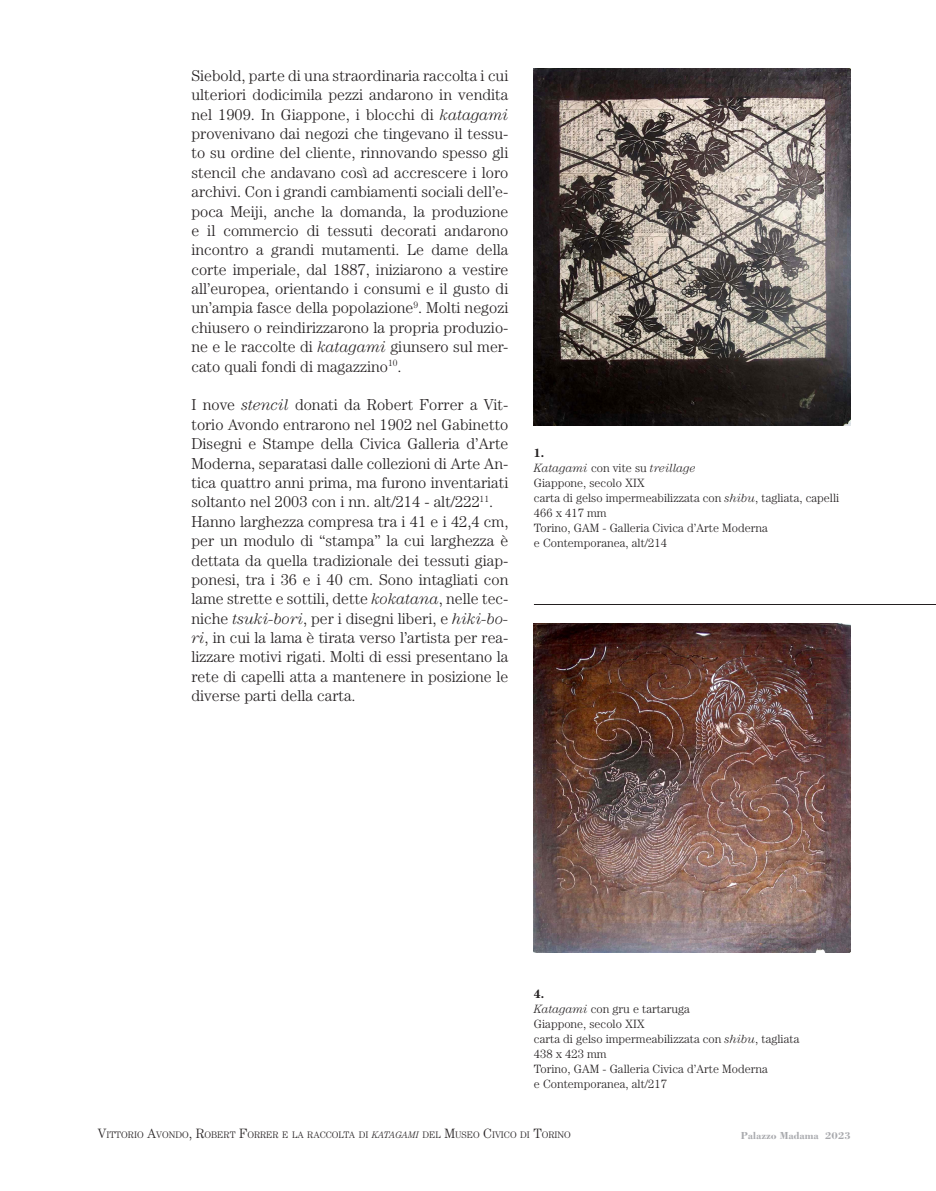
<style>
.page{position:relative;width:936px;height:1191px;background:#fff}
.page>*{position:absolute;margin:0;border:0;box-sizing:border-box;transform-origin:0 0}
.SAGGIO_testo{font:300 15.75px/19.4px "Century Std";color:#231f20;text-align:justify}
.SAGGIO_testo-2{font:300 12px "Century Std";color:#231f20}
.SAGGIO_testo-3{font:italic 300 12px "Century Std";color:#231f20}
.SAGGIO_testo-4{font:700 12px "Century Std";color:#231f20}
.t1{font:700 10.5px "Bodoni Std";color:#a8a9ad}
.Normale{font:300 9.45px "Century Std";color:#231f20}
.s1{font-style:italic}
.s2{font-style:normal}
.s3{font-size:13.5px}
</style>
<div class="page">
<img style="left:534px;top:68px;width:316px;height:357px">
<img style="left:534px;top:623px;width:316px;height:330px">
<hr style="left:534px;top:604px;width:401px;height:1px;background:#231f20">
<p class="SAGGIO_testo" style="left:191px;top:66px;width:318px">Siebold, parte di una straordinaria raccolta i cui ulteriori dodicimila pezzi andarono in vendita nel 1909. In Giappone, i blocchi di <span class="s1">katagami </span>provenivano dai negozi che tingevano il tessu&shy;to su ordine del cliente, rinnovando spesso gli stencil che andavano così ad accrescere i loro archivi. Con i grandi cambiamenti sociali dell’e&shy;poca Meiji, anche la domanda, la produzione e il commercio di tessuti decorati andarono incontro a grandi mutamenti. Le dame della corte imperiale, dal 1887, iniziarono a vestire all’europea, orientando i consumi e il gusto di un’ampia fasce della popolazione<sup>9</sup>. Molti negozi chiusero o reindirizzarono la propria produzio&shy;ne e le raccolte di <span class="s1">katagami</span> giunsero sul mer&shy;cato quali fondi di magazzino<sup>10</sup>.</p>
<p class="SAGGIO_testo" style="left:191px;top:395px;width:318px">I nove <span class="s1">stencil</span> donati da Robert Forrer a Vit&shy;torio Avondo entrarono nel 1902 nel Gabinetto Disegni e Stampe della Civica Galleria d’Arte Moderna, separatasi dalle collezioni di Arte An&shy;tica quattro anni prima, ma furono inventariati soltanto nel 2003 con i nn. alt/214 - alt/222<sup>11</sup>.</p>
<p class="SAGGIO_testo" style="left:191px;top:511px;width:318px">Hanno larghezza compresa tra i 41 e i 42,4 cm, per un modulo di “stampa” la cui larghezza è dettata da quella tradizionale dei tessuti giap&shy;ponesi, tra i 36 e i 40 cm. Sono intagliati con lame strette e sottili, dette <span class="s1">kokatana</span>, nelle tec&shy;niche <span class="s1">tsuki-bori</span>, per i disegni liberi, e <span class="s1">hiki-bo&shy;ri</span>, in cui la lama è tirata verso l’artista per rea&shy;lizzare motivi rigati. Molti di essi presentano la rete di capelli atta a mantenere in posizione le diverse parti della carta.</p>
<p class="SAGGIO_testo-4" style="left:534px;top:446px;width:12px">1.</p>
<p class="SAGGIO_testo-3" style="left:534px;top:461px;width:163px">Katagami <span class="s2">con vite su</span> treillage</p>
<p class="SAGGIO_testo-2" style="left:534px;top:476px;width:112px">Giappone, secolo XIX</p>
<p class="SAGGIO_testo-2" style="left:534px;top:491px;width:307px">carta di gelso impermeabilizzata con <span class="s1">shibu</span>, tagliata, capelli</p>
<p class="SAGGIO_testo-2" style="left:534px;top:506px;width:74px">466 x 417 mm</p>
<p class="SAGGIO_testo-2" style="left:534px;top:521px;width:235px">Torino, GAM - Galleria Civica d’Arte Moderna</p>
<p class="SAGGIO_testo-2" style="left:534px;top:536px;width:134px">e Contemporanea, alt/214</p>
<p class="SAGGIO_testo-4" style="left:534px;top:986px;width:12px">4.</p>
<p class="SAGGIO_testo-2" style="left:534px;top:1002px;width:157px"><span class="s1">Katagami</span> con gru e tartaruga</p>
<p class="SAGGIO_testo-2" style="left:534px;top:1017px;width:112px">Giappone, secolo XIX</p>
<p class="SAGGIO_testo-2" style="left:534px;top:1032px;width:267px">carta di gelso impermeabilizzata con <span class="s1">shibu</span>, tagliata</p>
<p class="SAGGIO_testo-2" style="left:534px;top:1047px;width:74px">438 x 423 mm</p>
<p class="SAGGIO_testo-2" style="left:534px;top:1062px;width:235px">Torino, GAM - Galleria Civica d’Arte Moderna</p>
<p class="SAGGIO_testo-2" style="left:534px;top:1077px;width:134px">e Contemporanea, alt/217</p>
<p class="Normale" style="left:98px;top:1129px;width:474px"><span class="s3">V</span>ITTORIO <span class="s3">A</span>VONDO<span class="s3">, R</span>OBERT <span class="s3">F</span>ORRER E LA RACCOLTA DI <span class="s1">KATAGAMI</span> DEL <span class="s3">M</span>USEO <span class="s3">C</span>IVICO DI <span class="s3">T</span>ORINO</p>
<p class="t1" style="left:740px;top:1128px;width:111px">Palazzo Madama 2023</p>
</div>
